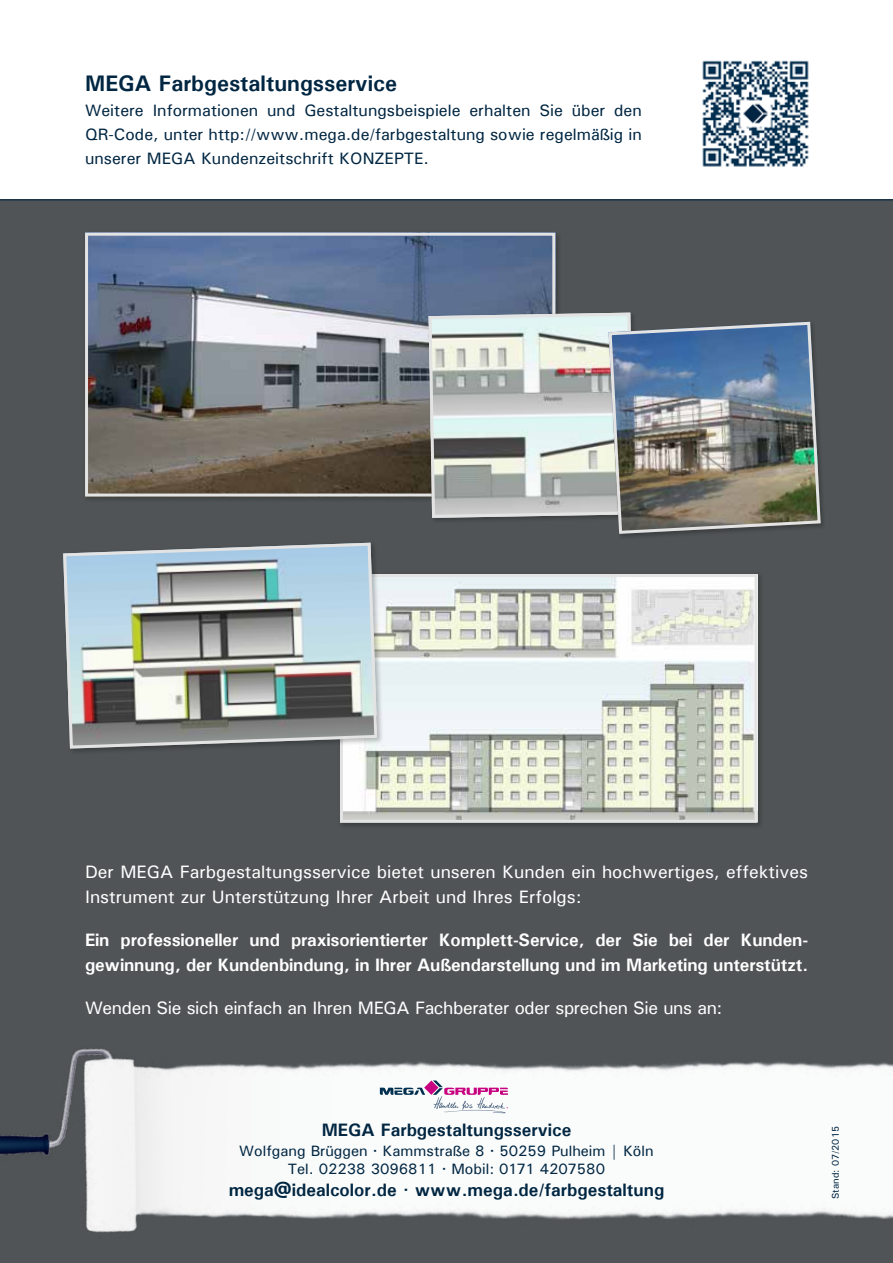
<style>
.page{position:relative;width:893px;height:1263px;background:#fff}
.page>*{position:absolute;margin:0;border:0;box-sizing:border-box;transform-origin:0 0}
.t1{font:700 22.5px "Univers";color:#002642}
.t2{font:700 18px/25.5px "Univers";letter-spacing:-.01em;color:#fff}
.t3{font:500 18px/25.5px "Univers";color:#fff}
.t4{font:700 18px "Univers";color:#002642}
.t5{font:500 18px "Univers";letter-spacing:-.02em;color:#fff}
.t6{font:500 16.5px/24px "Univers";color:#002642;text-align:justify}
.t7{font:500 15px/18px "Univers";color:#002642;text-align:center}
.t8{font:500 9.75px "Univers";color:#002642}
.s1{font-weight:700}
</style>
<div class="page">
<div style="left:0;top:200px;width:893px;height:1063px;background:#505456"></div>
<img style="left:0;top:1048px;width:893px;height:185px">
<hr style="left:0;top:199px;width:893px;height:1px;background:#002642">
<img style="left:702px;top:60px;width:107px;height:107px">
<svg style="left:380px;top:1080px;width:128px;height:33px;background:#dfd2e0"></svg>
<div style="left:83px;top:230px;width:479px;height:273px;background:#000;opacity:.25"></div>
<img style="left:89px;top:237px;width:462px;height:255px">
<div style="left:85px;top:233px;width:470px;height:263px;border:3px solid #e3e3e3"></div>
<div style="left:338px;top:572px;width:426px;height:258px;background:#484c4d"></div>
<img style="left:344px;top:578px;width:410px;height:241px">
<div style="left:340px;top:574px;width:418px;height:249px;border:3px solid #e3e3e3"></div>
<div style="left:427px;top:311px;width:213px;height:213px;background:#000;opacity:.25"></div>
<img style="left:429px;top:313px;width:205px;height:205px">
<div style="left:429px;top:313px;width:205px;height:205px;border:3px solid #e3e3e3;border-radius:3px"></div>
<div style="left:607px;top:320px;width:220px;height:220px;background:#000;opacity:.25"></div>
<img style="left:609px;top:322px;width:212px;height:212px">
<div style="left:609px;top:322px;width:212px;height:212px;border:3px solid #e3e3e3;border-radius:10px"></div>
<div style="left:61px;top:540px;width:323px;height:215px;background:#000;opacity:.25"></div>
<svg style="left:62px;top:541px;width:317px;height:209px;background:#9da7a9"></svg>
<h1 class="t1" style="left:85px;top:69px;width:314px">MEGA Farbgestaltungsservice</h1>
<p class="t6" style="left:85px;top:98px;width:558px">Weitere Informationen und Gestaltungsbeispiele erhalten Sie über den QR-Code, unter http://www.mega.de/farbgestaltung sowie regelmäßig in unserer MEGA Kundenzeitschrift KONZEPTE.</p>
<p class="t3" style="left:85px;top:858px;width:724px">Der MEGA Farbgestaltungsservice bietet unseren Kunden ein hochwertiges, effektives<br>Instrument zur Unterstützung Ihrer Arbeit und Ihres Erfolgs:</p>
<p class="t2" style="left:85px;top:926px;width:725px">Ein professioneller und praxisorientierter Komplett-Service, der Sie bei der Kunden&shy;gewinnung, der Kundenbindung, in Ihrer Außendarstellung und im Marketing unterstützt.</p>
<p class="t5" style="left:85px;top:996px;width:639px">Wenden Sie sich einfach an Ihren MEGA Fachberater oder sprechen Sie uns an:</p>
<p class="t4" style="left:322px;top:1119px;width:251px">MEGA Farbgestaltungsservice</p>
<p class="t7" style="left:239px;top:1141px;width:416px">Wolfgang Brüggen <span class="s1">∙</span> Kammstraße 8 <span class="s1">∙</span> 50259 Pulheim | Köln<br>Tel. 02238 3096811 <span class="s1">∙</span> Mobil: 0171 4207580</p>
<p class="t4" style="left:229px;top:1179px;width:437px">mega@idealcolor.de ∙ www.mega.de/farbgestaltung</p>
<p class="t8" style="left:829px;top:1199px;width:74px;rotate:-90deg">Stand: 07/2015</p>
</div>
